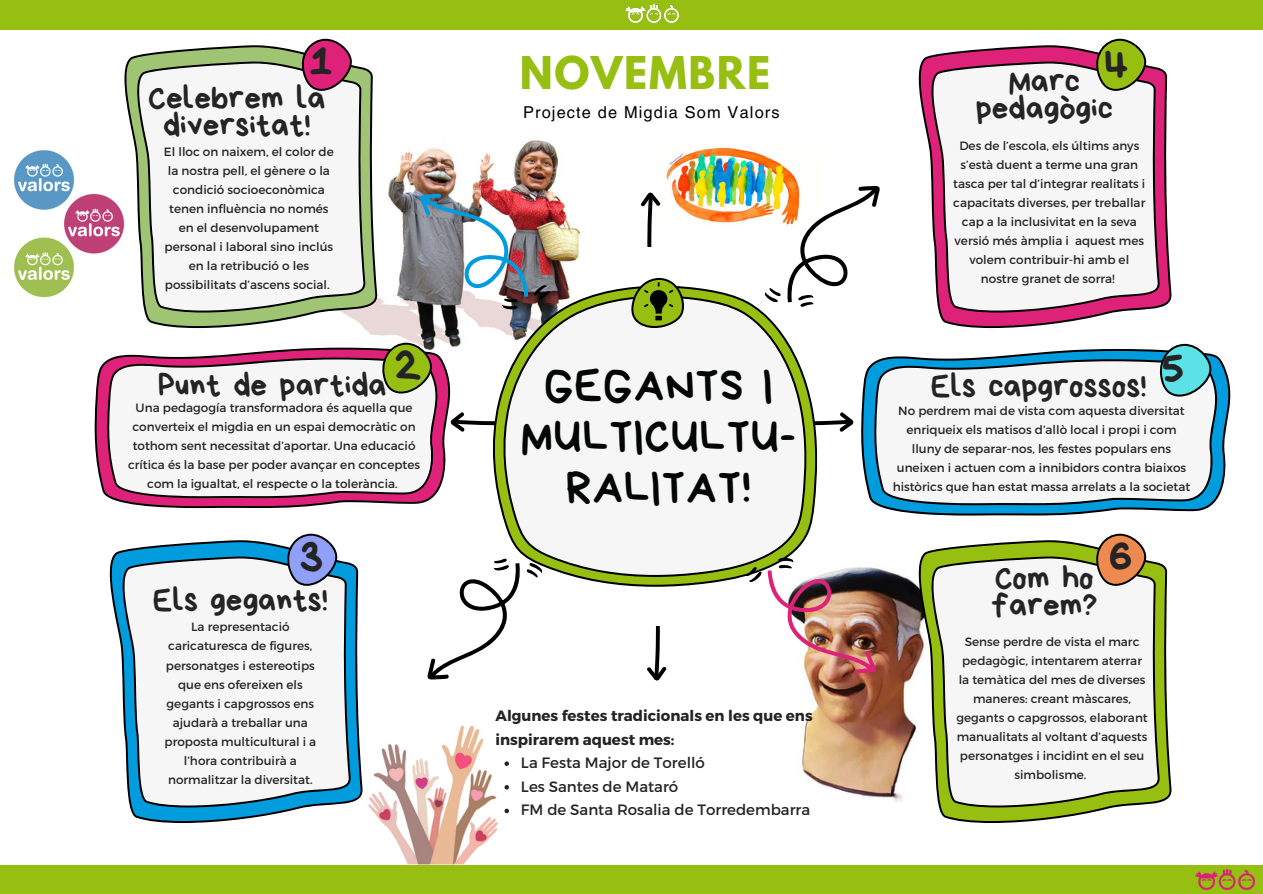
<style>
.page{position:relative;width:1263px;height:894px;background:#fff}
.page>*{position:absolute;margin:0;border:0;box-sizing:border-box;transform-origin:0 0}
.t1{font:46.95px/50.7px "Bryndan Write";letter-spacing:.025em;color:#040606;text-align:center}
.t2{font:46.95px "Bryndan Write";color:#242424}
.t3{font:700 39.9px "League Spartan";letter-spacing:.04em;color:#97bf11}
.t4{font:33px/27px "Bryndan Write";color:#242424;text-align:center}
.t5{font:16.35px "Helvetica LT Pro";letter-spacing:.07em;color:#000}
.t6{font:15px "Montserrat";color:#242424}
.t7{font:700 15px/23.7px "Montserrat";color:#242424}
.t8{font:12px/19px "Montserrat";color:#242424;text-align:center}
</style>
<div class="page">
<img style="left:368px;top:725px;width:141px;height:140px">
<div style="left:0;top:865px;width:1263px;height:28px;background:#97bf11"></div>
<div style="left:0;top:0;width:1263px;height:29px;background:#97bf11"></div>
<img style="left:625px;top:5px;width:53px;height:18px">
<img style="left:666px;top:147px;width:129px;height:76px">
<img style="left:364px;top:140px;width:217px;height:207px">
<svg style="left:640px;top:192px;width:27px;height:54px"></svg>
<svg style="left:459px;top:412px;width:30px;height:20px"></svg>
<svg style="left:818px;top:412px;width:35px;height:20px"></svg>
<img style="left:802px;top:568px;width:108px;height:234px">
<svg style="left:489px;top:285px;width:329px;height:301px"></svg>
<svg style="left:499px;top:295px;width:309px;height:281px;fill:#f6f6f6"></svg>
<img style="left:419px;top:180px;width:132px;height:133px">
<img style="left:745px;top:553px;width:132px;height:134px">
<svg style="left:427px;top:553px;width:116px;height:127px"></svg>
<svg style="left:764px;top:178px;width:116px;height:134px"></svg>
<svg style="left:94px;top:347px;width:365px;height:161px"></svg>
<svg style="left:106px;top:357px;width:340px;height:141px;fill:#f6f6f6"></svg>
<svg style="left:380px;top:342px;width:52px;height:51px"></svg>
<svg style="left:861px;top:349px;width:370px;height:166px"></svg>
<svg style="left:873px;top:359px;width:353px;height:146px;fill:#f6f6f6"></svg>
<svg style="left:1158px;top:344px;width:53px;height:52px"></svg>
<svg style="left:124px;top:45px;width:255px;height:283px"></svg>
<svg style="left:129px;top:62px;width:238px;height:250px;fill:#f6f6f6"></svg>
<svg style="left:298px;top:39px;width:54px;height:52px"></svg>
<svg style="left:918px;top:45px;width:254px;height:283px"></svg>
<svg style="left:923px;top:62px;width:238px;height:250px;fill:#f6f6f6"></svg>
<svg style="left:1092px;top:39px;width:54px;height:52px"></svg>
<svg style="left:109px;top:540px;width:254px;height:282px"></svg>
<svg style="left:115px;top:556px;width:237px;height:251px;fill:#f6f6f6"></svg>
<svg style="left:283px;top:533px;width:55px;height:52px"></svg>
<svg style="left:910px;top:540px;width:262px;height:282px"></svg>
<svg style="left:923px;top:556px;width:238px;height:251px;fill:#f6f6f6"></svg>
<svg style="left:1092px;top:533px;width:54px;height:52px"></svg>
<svg style="left:647px;top:626px;width:20px;height:54px"></svg>
<svg style="left:630px;top:278px;width:55px;height:50px"></svg>
<img style="left:1196px;top:869px;width:58px;height:20px">
<img style="left:14px;top:150px;width:110px;height:148px">
<svg style="left:504px;top:761px;width:5px;height:4px"></svg>
<svg style="left:504px;top:784px;width:5px;height:5px"></svg>
<svg style="left:504px;top:808px;width:5px;height:5px"></svg>
<p class="t2" style="left:309px;top:38px;width:25px">1</p>
<p class="t2" style="left:1104px;top:42px;width:26px">4</p>
<p class="t3" style="left:520px;top:53px;width:252px">NOVEMBRE</p>
<h3 class="t5" style="left:523px;top:107px;width:258px">Projecte de Migdia Som Valors</h3>
<h2 class="t4" style="left:148px;top:84px;width:179px">Celebrem la diversitat!</h2>
<p class="t4" style="left:976px;top:68px;width:139px">Marc pedagògic</p>
<p class="t8" style="left:164px;top:142px;width:171px">El lloc on naixem, el color de la nostra pell, el gènere o la condició socioeconòmica tenen influència no només en el desenvolupament personal i laboral sino inclús en la retribució o les possibilitats d’ascens social.</p>
<h1 class="t8" style="left:953px;top:135px;width:194px">Des de l’escola, els últims anys s’està duent a terme una gran tasca per tal d’integrar realitats i capacitats diverses, per treballar cap a la inclusivitat en la seva versió més àmplia i aquest mes volem contribuir-hi amb el nostre granet de sorra!</h1>
<p class="t2" style="left:395px;top:342px;width:29px">2</p>
<p class="t2" style="left:1162px;top:346px;width:24px">5</p>
<p class="t1" style="left:521px;top:359px;width:276px">GEGANTS I<br>MULTICULTU-<br>RALITAT!</p>
<p class="t4" style="left:158px;top:371px;width:230px">Punt de partida</p>
<p class="t4" style="left:931px;top:373px;width:217px">Els capgrossos!</p>
<h3 class="t8" style="left:128px;top:398px;width:294px">Una pedagogía transformadora és aquella que converteix el migdia en un espai democràtic on tothom sent necessitat d’aportar. Una educació crítica és la base per poder avançar en conceptes com la igualtat, el respecte o la tolerància.</h3>
<p class="t8" style="left:893px;top:400px;width:299px">No perdrem mai de vista com aquesta diversitat enriqueix els matisos d’allò local i propi i com lluny de separar-nos, les festes populars ens uneixen i actuen com a innibidors contra biaixos històrics que han estat massa arrelats a la societat</p>
<p class="t2" style="left:300px;top:533px;width:26px">3</p>
<p class="t2" style="left:1109px;top:533px;width:25px">6</p>
<p class="t4" style="left:991px;top:564px;width:108px;text-align:left">Com ho farem?</p>
<p class="t4" style="left:153px;top:586px;width:177px">Els gegants!</p>
<p class="t8" style="left:165px;top:617px;width:153px">La representació caricaturesca de figures, personatges i estereotips que ens ofereixen els gegants i capgrossos ens ajudarà a treballar una proposta multicultural i a l’hora contribuirà a normalitzar la diversitat.</p>
<p class="t7" style="left:495px;top:702px;width:319px">Algunes festes tradicionals en les que ens inspirarem aquest mes:</p>
<p class="t6" style="left:521px;top:752px;width:185px">La Festa Major de Torelló</p>
<h3 class="t6" style="left:521px;top:776px;width:159px">Les Santes de Mataró</h3>
<p class="t6" style="left:521px;top:800px;width:291px">FM de Santa Rosalia de Torredembarra</p>
<p class="t8" style="left:956px;top:631px;width:193px">Sense perdre de vista el marc pedagògic, intentarem aterrar la temàtica del mes de diverses maneres: creant màscares, gegants o capgrossos, elaborant manualitats al voltant d’aquests personatges i incidint en el seu simbolisme.</p>
</div>
